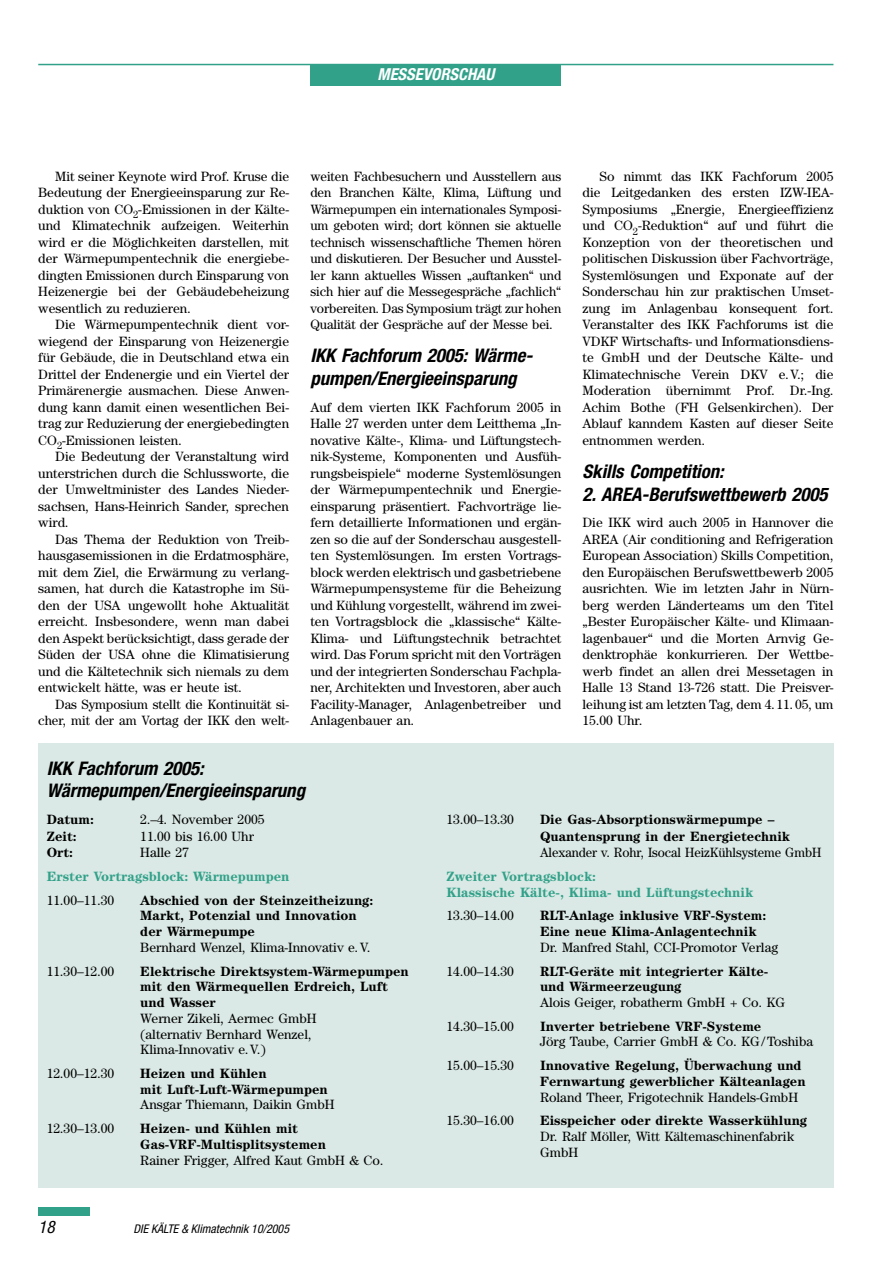
<style>
.page{position:relative;width:893px;height:1263px;background:#fff}
.page>*{position:absolute;margin:0;border:0;box-sizing:border-box;transform-origin:0 0}
.KK_07b_ZÜ_2zeilig{font:italic 700 condensed 18.75px/22.5px "Helvetica Neue LT Std";color:#000}
.KK_07a_ZÜ_1zeilig{font:italic 700 condensed 18.75px "Helvetica Neue LT Std";color:#000}
.t1{font:italic condensed 17.25px "Helvetica Neue LT Std";color:#000}
.t2{font:italic 700 condensed 16.5px "Helvetica Neue LT Std";color:#fff}
.KK_05_Grundtext{font:13.5px/16.5px "Century Std";color:#000;text-align:justify}
.KK_06_Grundtext_ohne_Einzug{font:13.5px/16.5px "Century Std";color:#000;text-align:justify}
.KK_06_Grundtext_ohne_Einzug-2{font:700 13.5px/15.8px "Century Std";color:#000}
.KK_06_Grundtext_ohne_Einzug-3{font:700 13.5px/15.8px "Century Std";color:#32a189}
.t3{font:italic condensed 12px "Helvetica Neue LT Std";color:#000}
.s1{font-weight:400}
.s2{font-weight:700}
</style>
<div class="page">
<div style="left:310px;top:65px;width:251px;height:20px;background:#32a189"></div>
<hr style="left:38px;top:64px;width:795px;height:1px;background:#32a189">
<div style="left:38px;top:1208px;width:51px;height:8px;background:#32a189"></div>
<div style="left:38px;top:743px;width:795px;height:444px;background:#dae9e5"></div>
<p class="t2" style="left:377px;top:64px;width:118px">MESSEVORSCHAU</p>
<p class="KK_05_Grundtext" style="left:38px;top:168px;width:252px;text-indent:17px">Mit seiner Keynote wird Prof. Kruse die Bedeutung der Energieeinsparung zur Re&shy;duktion von CO<sub>2</sub>-Emissionen in der Kälte&shy;und Klimatechnik aufzeigen. Weiterhin wird er die Möglichkeiten darstellen, mit der Wärmepumpentechnik die energiebe&shy;dingten Emissionen durch Einsparung von Heizenergie bei der Gebäudebeheizung wesentlich zu reduzieren.</p>
<p class="KK_05_Grundtext" style="left:38px;top:316px;width:252px;text-indent:17px">Die Wärmepumpentechnik dient vor&shy;wiegend der Einsparung von Heizenergie für Gebäude, die in Deutschland etwa ein Drittel der Endenergie und ein Viertel der Primärenergie ausmachen. Diese Anwen&shy;dung kann damit einen wesentlichen Bei&shy;trag zur Reduzierung der energiebedingten CO<sub>2</sub>-Emissionen leisten.</p>
<p class="KK_05_Grundtext" style="left:38px;top:448px;width:252px;text-indent:17px">Die Bedeutung der Veranstaltung wird unterstrichen durch die Schlussworte, die der Umweltminister des Landes Nieder&shy;sachsen, Hans-Heinrich Sander, sprechen wird.</p>
<p class="KK_05_Grundtext" style="left:38px;top:531px;width:252px;text-indent:17px">Das Thema der Reduktion von Treib&shy;hausgasemissionen in die Erdatmosphäre, mit dem Ziel, die Erwärmung zu verlang&shy;samen, hat durch die Katastrophe im Sü&shy;den der USA ungewollt hohe Aktualität erreicht. Insbesondere, wenn man dabei den Aspekt berücksichtigt, dass gerade der Süden der USA ohne die Klimatisierung und die Kältetechnik sich niemals zu dem entwickelt hätte, was er heute ist.</p>
<p class="KK_05_Grundtext" style="left:38px;top:696px;width:252px;text-align:right">Das Symposium stellt die Kontinuität si&shy;cher, mit der am Vortag der IKK den welt-</p>
<p class="KK_05_Grundtext" style="left:310px;top:168px;width:252px">weiten Fachbesuchern und Ausstellern aus den Branchen Kälte, Klima, Lüftung und Wärmepumpen ein internationales Symposi&shy;um geboten wird; dort können sie aktuelle technisch wissenschaftliche Themen hören und diskutieren. Der Besucher und Ausstel&shy;ler kann aktuelles Wissen „auftanken“ und sich hier auf die Messegespräche „fachlich“ vorbereiten. Das Symposium trägt zur hohen Qualität der Gespräche auf der Messe bei.</p>
<p class="KK_07b_ZÜ_2zeilig" style="left:310px;top:345px;width:224px">IKK Fachforum 2005: Wärme&shy;pumpen/Energieeinsparung</p>
<p class="KK_06_Grundtext_ohne_Einzug" style="left:310px;top:399px;width:252px">Auf dem vierten IKK Fachforum 2005 in Halle 27 werden unter dem Leitthema „In&shy;novative Kälte-, Klima- und Lüftungstech&shy;nik-Systeme, Komponenten und Ausfüh&shy;rungsbeispiele“ moderne Systemlösungen der Wärmepumpentechnik und Energie&shy;einsparung präsentiert. Fachvorträge lie&shy;fern detaillierte Informationen und ergän&shy;zen so die auf der Sonderschau ausgestell&shy;ten Systemlösungen. Im ersten Vortrags&shy;block werden elektrisch und gasbetriebene Wärmepumpensysteme für die Beheizung und Kühlung vorgestellt, während im zwei&shy;ten Vortragsblock die „klassische“ Kälte-Klima- und Lüftungstechnik betrachtet wird. Das Forum spricht mit den Vorträgen und der integrierten Sonderschau Fachpla&shy;ner, Architekten und Investoren, aber auch Facility-Manager, Anlagenbetreiber und Anlagenbauer an.</p>
<p class="KK_05_Grundtext" style="left:583px;top:168px;width:252px;text-indent:17px">So nimmt das IKK Fachforum 2005 die Leitgedanken des ersten IZW-IEA-Symposiums „Energie, Energieeffizienz und CO<sub>2</sub>-Reduktion“ auf und führt die Konzeption von der theoretischen und politischen Diskussion über Fachvorträge, Systemlösungen und Exponate auf der Sonderschau hin zur praktischen Umset&shy;zung im Anlagenbau konsequent fort.<br>Veranstalter des IKK Fachforums ist die VDKF Wirtschafts- und Informationsdiens&shy;te GmbH und der Deutsche Kälte- und Klimatechnische Verein DKV e. V.; die Moderation übernimmt Prof. Dr.-Ing.<br>Achim Bothe (FH Gelsenkirchen). Der Ablauf kanndem Kasten auf dieser Seite entnommen werden.</p>
<p class="KK_07b_ZÜ_2zeilig" style="left:583px;top:460px;width:143px">Skills Competition:</p>
<p class="KK_07b_ZÜ_2zeilig" style="left:583px;top:483px;width:246px">2. AREA-Berufswettbewerb 2005</p>
<p class="KK_06_Grundtext_ohne_Einzug" style="left:583px;top:514px;width:252px">Die IKK wird auch 2005 in Hannover die AREA (Air conditioning and Refrigeration European Association) Skills Competition, den Europäischen Berufswettbewerb 2005 ausrichten. Wie im letzten Jahr in Nürn&shy;berg werden Länderteams um den Titel „Bester Europäischer Kälte- und Klimaan&shy;lagenbauer“ und die Morten Arnvig Ge&shy;denktrophäe konkurrieren. Der Wettbe&shy;werb findet an allen drei Messetagen in Halle 13 Stand 13-726 statt. Die Preisver&shy;leihung ist am letzten Tag, dem 4. 11. 05, um 15.00 Uhr.</p>
<p class="KK_07a_ZÜ_1zeilig" style="left:47px;top:757px;width:158px">IKK Fachforum 2005:</p>
<p class="KK_07a_ZÜ_1zeilig" style="left:47px;top:779px;width:260px">Wärmepumpen/Energieeinsparung</p>
<p class="KK_06_Grundtext_ohne_Einzug-2" style="left:47px;top:812px;width:49px">Datum:</p>
<p class="KK_06_Grundtext_ohne_Einzug" style="left:140px;top:811px;width:126px">2.–4. November 2005</p>
<p class="KK_06_Grundtext_ohne_Einzug-2" style="left:47px;top:828px;width:31px">Zeit:</p>
<p class="KK_06_Grundtext_ohne_Einzug" style="left:140px;top:828px;width:115px">11.00 bis 16.00 Uhr</p>
<p class="KK_06_Grundtext_ohne_Einzug-2" style="left:47px;top:845px;width:28px">Ort:</p>
<p class="KK_06_Grundtext_ohne_Einzug" style="left:140px;top:844px;width:50px">Halle 27</p>
<p class="KK_06_Grundtext_ohne_Einzug-3" style="left:47px;top:868px;width:244px">Erster Vortragsblock: Wärmepumpen</p>
<p class="KK_06_Grundtext_ohne_Einzug" style="left:47px;top:891px;width:69px">11.00–11.30</p>
<p class="KK_06_Grundtext_ohne_Einzug-2" style="left:140px;top:892px;width:235px">Abschied von der Steinzeitheizung:<br>Markt, Potenzial und Innovation der Wärmepumpe<br><span class="s1">Bernhard Wenzel, Klima-Innovativ e. V.</span></p>
<p class="KK_06_Grundtext_ohne_Einzug" style="left:47px;top:962px;width:69px">11.30–12.00</p>
<p class="KK_06_Grundtext_ohne_Einzug-2" style="left:140px;top:963px;width:270px">Elektrische Direktsystem-Wärmepumpen mit den Wärmequellen Erdreich, Luft und Wasser<br><span class="s1">Werner Zikeli, Aermec GmbH<br>(alternativ Bernhard Wenzel,<br>Klima-Innovativ e. V.)</span></p>
<p class="KK_06_Grundtext_ohne_Einzug" style="left:47px;top:1065px;width:69px">12.00–12.30</p>
<p class="KK_06_Grundtext_ohne_Einzug-2" style="left:140px;top:1065px;width:196px">Heizen und Kühlen<br>mit Luft-Luft-Wärmepumpen<br><span class="s1">Ansgar Thiemann, Daikin GmbH</span></p>
<p class="KK_06_Grundtext_ohne_Einzug" style="left:47px;top:1120px;width:69px">12.30–13.00</p>
<p class="KK_06_Grundtext_ohne_Einzug-2" style="left:140px;top:1120px;width:245px">Heizen- und Kühlen mit<br>Gas-VRF-Multisplitsystemen<br><span class="s1">Rainer Frigger, Alfred Kaut GmbH &amp; Co.</span></p>
<p class="t1" style="left:38px;top:1217px;width:18px">18</p>
<p class="t3" style="left:134px;top:1222px;width:157px">DIE KÄLTE &amp; Klimatechnik 10/2005</p>
<p class="KK_06_Grundtext_ohne_Einzug" style="left:446px;top:811px;width:69px">13.00–13.30</p>
<p class="KK_06_Grundtext_ohne_Einzug-2" style="left:540px;top:811px;width:283px;line-height:16.5px">Die Gas-Absorptionswärmepumpe –<br>Quantensprung in der Energietechnik<br><span class="s1">Alexander v. Rohr, Isocal HeizKühlsysteme GmbH</span></p>
<p class="KK_06_Grundtext_ohne_Einzug-3" style="left:446px;top:868px;width:308px">Zweiter Vortragsblock:<br>Klassische Kälte-, Klima- und Lüftungstechnik</p>
<p class="KK_06_Grundtext_ohne_Einzug" style="left:446px;top:907px;width:69px">13.30–14.00</p>
<p class="KK_06_Grundtext_ohne_Einzug-2" style="left:540px;top:908px;width:240px">RLT-Anlage inklusive VRF-System:<br>Eine neue Klima-Anlagentechnik<br><span class="s1">Dr. Manfred Stahl, CCI-Promotor Verlag</span></p>
<p class="KK_06_Grundtext_ohne_Einzug" style="left:446px;top:962px;width:69px">14.00–14.30</p>
<p class="KK_06_Grundtext_ohne_Einzug-2" style="left:540px;top:963px;width:247px">RLT-Geräte mit integrierter Kälte&shy;und Wärmeerzeugung<br><span class="s1">Alois Geiger, robatherm GmbH + Co. KG</span></p>
<p class="KK_06_Grundtext_ohne_Einzug" style="left:446px;top:1017px;width:69px">14.30–15.00</p>
<p class="KK_06_Grundtext_ohne_Einzug" style="left:540px;top:1018px;width:275px;line-height:15.8px"><span class="s2">Inverter betriebene VRF-Systeme<br></span>Jörg Taube, Carrier GmbH &amp; Co. KG / Toshiba</p>
<p class="KK_06_Grundtext_ohne_Einzug" style="left:446px;top:1057px;width:69px">15.00–15.30</p>
<p class="KK_06_Grundtext_ohne_Einzug-2" style="left:540px;top:1057px;width:267px">Innovative Regelung, Überwachung und<br>Fernwartung gewerblicher Kälteanlagen<br><span class="s1">Roland Theer, Frigotechnik Handels-GmbH</span></p>
<p class="KK_06_Grundtext_ohne_Einzug" style="left:446px;top:1112px;width:69px">15.30–16.00</p>
<p class="KK_06_Grundtext_ohne_Einzug" style="left:540px;top:1112px;width:269px;line-height:15.8px;text-align:left"><span class="s2">Eisspeicher oder direkte Wasserkühlung<br></span>Dr. Ralf Möller, Witt Kältemaschinenfabrik<br>GmbH</p>
</div>
